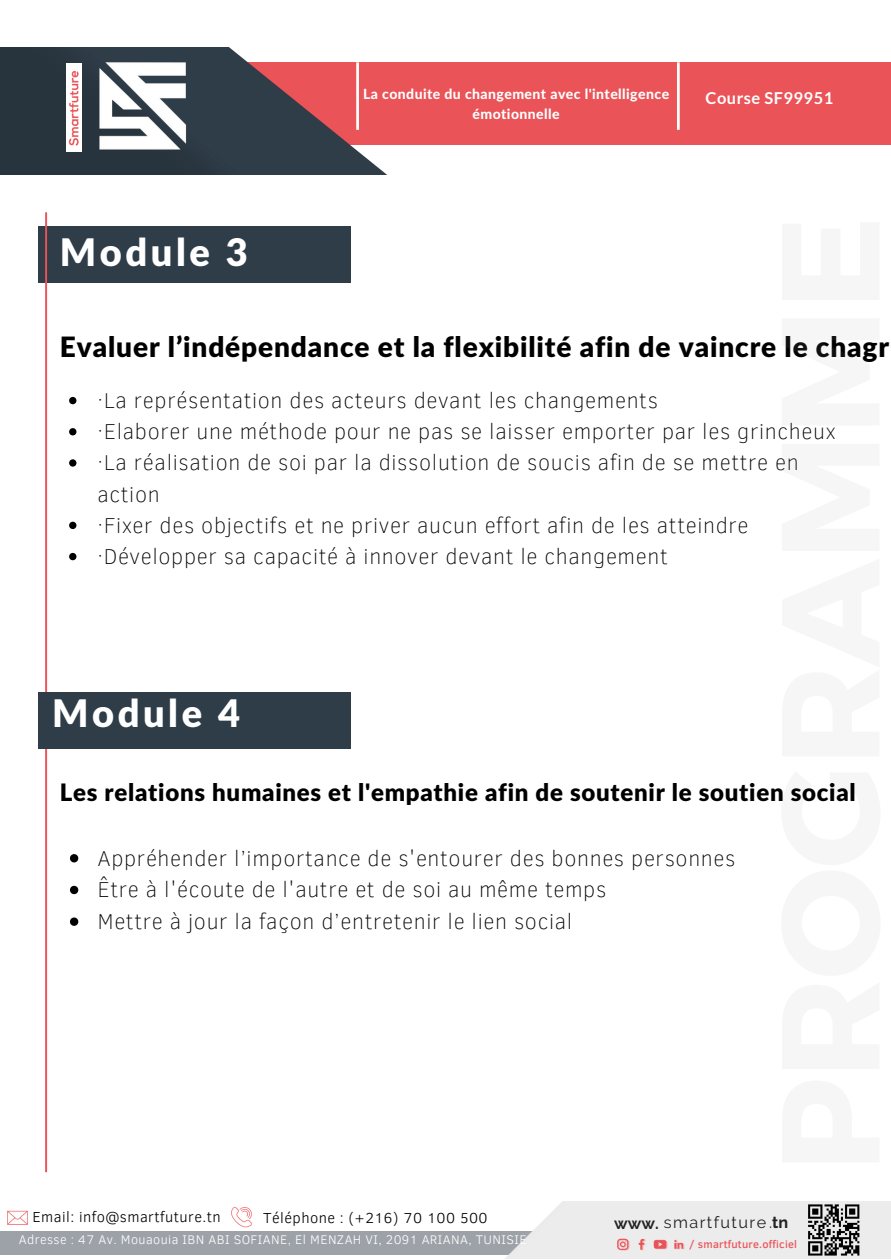
<style>
.page{position:relative;width:891px;height:1260px;background:#fff}
.page>*{position:absolute;margin:0;border:0;box-sizing:border-box;transform-origin:0 0}
.t1{font:900 38px "Lato Latin";letter-spacing:.095em;color:#fff}
.t2{font:900 28px "Lato Latin";letter-spacing:.03em;color:#000}
.t3{font:900 24px "Lato Latin";letter-spacing:.03em;color:#000}
.t4{font:100 22px/31.2px "Clear Sans";letter-spacing:.03em;color:#000}
.t5{font:700 16.4px "Lato";letter-spacing:.03em;color:#fff}
.t6{font:16px "Raleway";letter-spacing:.09em;color:#222}
.t7{font:300 14.8px "Clear Sans";letter-spacing:.03em;color:#000}
.t8{font:800 14px/20px "Lato Latin";letter-spacing:.03em;color:#fff;text-align:center}
.t9{font:300 12.8px "Clear Sans";letter-spacing:.03em;color:#fff}
.t10{font:500 10.8px "Clear Sans";letter-spacing:.02em;color:#ea5357}
.s1{font-weight:700}
</style>
<div class="page">
<div style="left:0;top:1232px;width:560px;height:23px;background:#9ca2a8"></div>
<img style="left:0;top:1210px;width:40px;height:22px">
<img style="left:212px;top:1206px;width:54px;height:26px">
<img style="left:493px;top:1201px;width:398px;height:57px">
<img style="left:786px;top:1201px;width:75px;height:58px">
<img style="left:612px;top:1238px;width:84px;height:15px">
<svg style="left:69px;top:397px;width:7px;height:7px"></svg>
<svg style="left:69px;top:428px;width:7px;height:7px"></svg>
<svg style="left:69px;top:459px;width:7px;height:8px"></svg>
<svg style="left:69px;top:522px;width:7px;height:7px"></svg>
<svg style="left:69px;top:553px;width:7px;height:7px"></svg>
<div style="left:38px;top:226px;width:312px;height:57px;background:#2f3d49"></div>
<svg style="left:45px;top:212px;width:2px;height:960px;background:#ea5e62"></svg>
<div style="left:193px;top:62px;width:698px;height:83px;background:#ea5357"></div>
<img style="left:0;top:48px;width:386px;height:126px">
<img style="left:89px;top:51px;width:108px;height:120px">
<div style="left:66px;top:63px;width:16px;height:89px;background:#fff"></div>
<img style="left:65px;top:63px;width:14px;height:85px">
<svg style="left:356px;top:62px;width:3px;height:68px"></svg>
<svg style="left:677px;top:62px;width:3px;height:68px"></svg>
<svg style="left:70px;top:854px;width:8px;height:8px"></svg>
<svg style="left:70px;top:886px;width:8px;height:8px"></svg>
<svg style="left:70px;top:918px;width:8px;height:8px"></svg>
<div style="left:38px;top:692px;width:312px;height:57px;background:#2f3d49"></div>
<h1 class="t1" style="left:60px;top:235px;width:189px">Module 3</h1>
<p class="t8" style="left:363px;top:85px;width:308px">La conduite du changement avec l'intelligence émotionnelle</p>
<p class="t5" style="left:706px;top:88px;width:129px">Course SF99951</p>
<p class="t2" style="left:60px;top:334px;width:831px">Evaluer l’indépendance et la flexibilité afin de vaincre le chagr</p>
<p class="t4" style="left:97px;top:383px;width:740px">·La représentation des acteurs devant les changements<br>·Elaborer une méthode pour ne pas se laisser emporter par les grincheux ·La réalisation de soi par la dissolution de soucis afin de se mettre en action<br>·Fixer des objectifs et ne priver aucun effort afin de les atteindre ·Développer sa capacité à innover devant le changement</p>
<h1 class="t1" style="left:52px;top:697px;width:189px">Module 4</h1>
<p class="t3" style="left:60px;top:782px;width:797px">Les relations humaines et l'empathie afin de soutenir le soutien social</p>
<p class="t4" style="left:97px;top:841px;width:640px">Appréhender l’importance de s'entourer des bonnes personnes<br>Être à l'écoute de l'autre et de soi au même temps<br>Mettre à jour la façon d’entretenir le lien social</p>
<p class="t7" style="left:33px;top:1206px;width:190px">Email: info@smartfuture.tn</p>
<p class="t7" style="left:263px;top:1207px;width:226px">Téléphone : (+216) 70 100 500</p>
<p class="t9" style="left:19px;top:1230px;width:509px">Adresse : 47 Av. Mouaouia IBN ABI SOFIANE, El MENZAH VI, 2091 ARIANA, TUNISIE</p>
<p class="t6" style="left:614px;top:1213px;width:175px"><span class="s1">www.</span> smartfuture.<span class="s1">tn</span></p>
<p class="t10" style="left:689px;top:1237px;width:109px">/ smartfuture.officiel</p>
</div>
